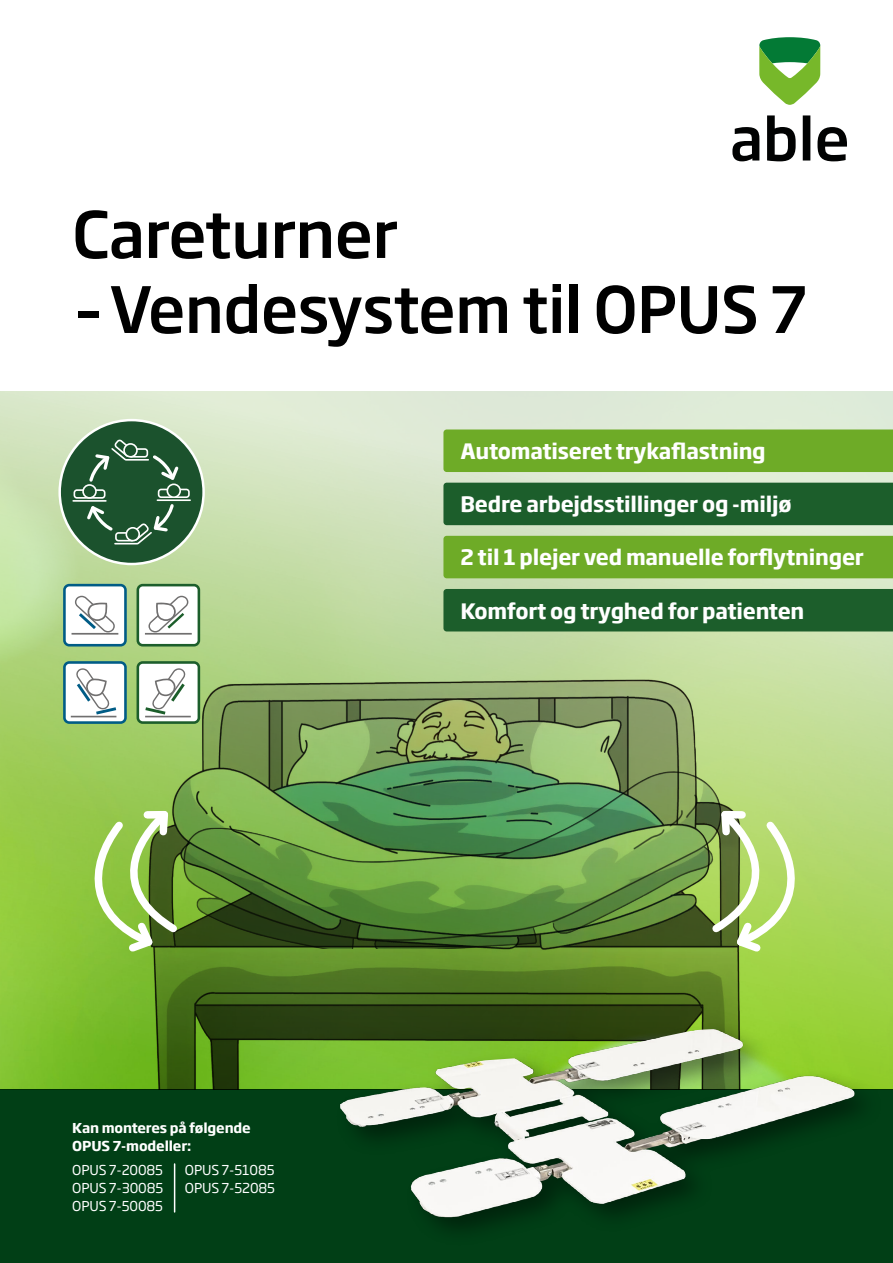
<style>
.page{position:relative;width:893px;height:1263px;background:#fff}
.page>*{position:absolute;margin:0;border:0;box-sizing:border-box;transform-origin:0 0}
.t1{font:500 63px/75px "Soho Gothic Pro";letter-spacing:-.01em;color:#000}
.t2{font:700 21px "Soho Gothic Pro";letter-spacing:-.01em;color:#fff}
.t3{font:13.5px "Soho Gothic Pro";letter-spacing:-.01em;color:#fff}
.t4{font:700 13.5px/18px "Soho Gothic Pro";letter-spacing:-.01em;color:#fff}
</style>
<div class="page">
<img style="left:0;top:391px;width:893px;height:698px">
<div style="left:0;top:1089px;width:893px;height:174px;background:#013f16"></div>
<div style="left:334px;top:1021px;width:550px;height:226px;background:#000;opacity:.44"></div>
<img style="left:321px;top:1021px;width:538px;height:203px">
<div style="left:64px;top:585px;width:61px;height:60px;background:#fff;border-radius:5px"></div>
<svg style="left:75px;top:596px;width:40px;height:36px"></svg>
<hr style="left:72px;top:633px;width:46px;height:2px;background:#706f6f">
<div style="left:63px;top:584px;width:64px;height:62px;border:3px solid #005c86;border-radius:5px"></div>
<div style="left:138px;top:585px;width:61px;height:60px;background:#fff;border-radius:5px"></div>
<svg style="left:148px;top:596px;width:40px;height:36px"></svg>
<hr style="left:145px;top:633px;width:47px;height:2px;background:#706f6f">
<div style="left:137px;top:584px;width:63px;height:62px;border:3px solid #1c5e2b;border-radius:5px"></div>
<div style="left:64px;top:662px;width:61px;height:60px;background:#fff;border-radius:5px"></div>
<svg style="left:74px;top:668px;width:43px;height:48px"></svg>
<hr style="left:71px;top:716px;width:45px;height:1px;background:#706f6f">
<div style="left:63px;top:661px;width:64px;height:63px;border:3px solid #005c86;border-radius:5px"></div>
<div style="left:138px;top:662px;width:61px;height:60px;background:#fff;border-radius:5px"></div>
<svg style="left:145px;top:668px;width:43px;height:48px"></svg>
<hr style="left:145px;top:716px;width:46px;height:1px;background:#706f6f">
<div style="left:137px;top:661px;width:63px;height:63px;border:3px solid #1c5e2b;border-radius:5px"></div>
<svg style="left:732px;top:115px;width:115px;height:46px"></svg>
<svg style="left:759px;top:37px;width:61px;height:68px"></svg>
<div style="left:443px;top:429px;width:450px;height:43px;background:#6eab27"></div>
<div style="left:443px;top:483px;width:450px;height:42px;background:#1c5e2b"></div>
<div style="left:443px;top:536px;width:450px;height:42px;background:#6eab27"></div>
<div style="left:443px;top:589px;width:450px;height:42px;background:#1c5e2b"></div>
<hr style="left:174px;top:1164px;width:1px;height:48px;background:#fff">
<svg style="left:86px;top:804px;width:98px;height:153px"></svg>
<svg style="left:706px;top:804px;width:97px;height:153px"></svg>
<div style="left:60px;top:420px;width:144px;height:144px;background:#1b522d;border-radius:50%"></div>
<hr style="left:73px;top:500px;width:33px;height:2px;background:#fff">
<div style="left:74px;top:489px;width:32px;height:10px;border:2px solid #fff;border-radius:3px"></div>
<div style="left:83px;top:485px;width:13px;height:13px;background:#1b522d;border-radius:50%"></div>
<div style="left:82px;top:484px;width:15px;height:15px;border:2px solid #fff;border-radius:50%"></div>
<hr style="left:157px;top:499px;width:33px;height:2px;background:#fff">
<div style="left:158px;top:489px;width:32px;height:9px;border:2px solid #fff;border-radius:3px"></div>
<div style="left:167px;top:484px;width:13px;height:13px;background:#1b522d;border-radius:50%"></div>
<div style="left:167px;top:483px;width:14px;height:15px;border:2px solid #fff;border-radius:50%"></div>
<svg style="left:84px;top:504px;width:90px;height:42px"></svg>
<svg style="left:89px;top:438px;width:92px;height:44px"></svg>
<h1 class="t1" style="left:72px;top:193px;width:736px">Careturner -Vendesystem til OPUS 7</h1>
<p class="t2" style="left:460px;top:435px;width:307px">Automatiseret trykaflastning</p>
<p class="t2" style="left:460px;top:488px;width:333px">Bedre arbejdsstillinger og -miljø</p>
<p class="t2" style="left:460px;top:541px;width:405px">2 til 1 plejer ved manuelle forflytninger</p>
<p class="t2" style="left:460px;top:594px;width:345px">Komfort og tryghed for patienten</p>
<p class="t4" style="left:72px;top:1118px;width:180px">Kan monteres på følgende<br>OPUS 7-modeller:</p>
<p class="t3" style="left:72px;top:1159px;width:92px">OPUS 7-20085</p>
<p class="t3" style="left:185px;top:1159px;width:91px">OPUS 7-51085</p>
<p class="t3" style="left:72px;top:1177px;width:92px">OPUS 7-30085</p>
<p class="t3" style="left:185px;top:1177px;width:92px">OPUS 7-52085</p>
<p class="t3" style="left:72px;top:1195px;width:92px">OPUS 7-50085</p>
</div>
